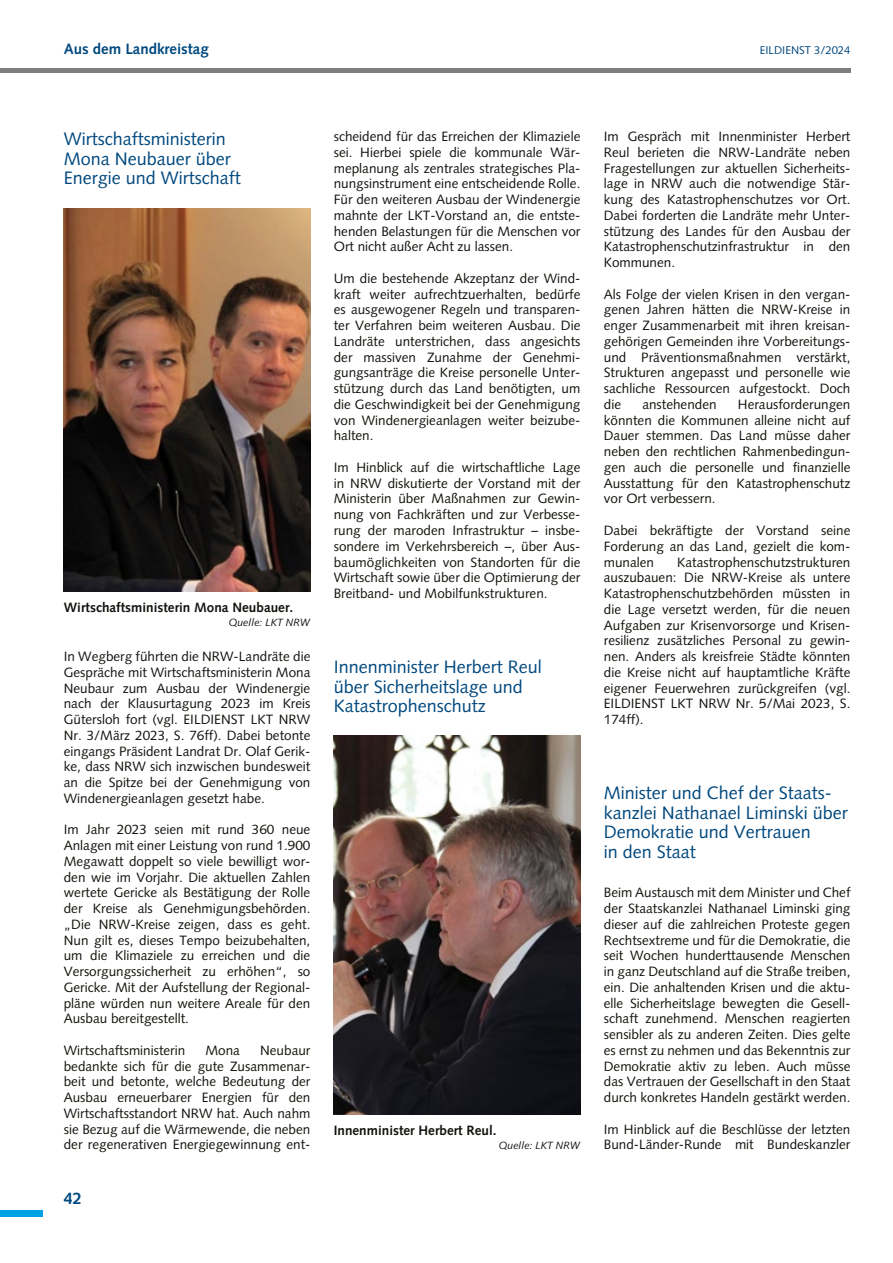
<style>
.page{position:relative;width:893px;height:1263px;background:#fff}
.page>*{position:absolute;margin:0;border:0;box-sizing:border-box;transform-origin:0 0}
.Zwischenhead_2zeilig{font:18px/19.5px "Syntax";color:#00487e}
.t1{font:700 16.5px "Syntax";color:#00487e}
.t2{font:700 15px "Syntax";color:#00487e}
.Bodytext{font:13.5px/15.8px "Syntax";color:#12120d;text-align:justify}
.Bildtext{font:700 13.5px "Syntax";color:#12120d}
.t3{font:11.25px "Syntax";color:#00487e}
.Bildtext-2{font:italic 10.5px "Syntax";color:#12120d}
</style>
<div class="page">
<hr style="left:0;top:68px;width:850px;height:4px;background:#7d7f7c">
<div style="left:0;top:1210px;width:43px;height:6px;background:#00a1e5"></div>
<img style="left:334px;top:736px;width:246px;height:378px">
<img style="left:64px;top:208px;width:246px;height:383px">
<p class="t2" style="left:64px;top:40px;width:146px">Aus dem Landkreistag</p>
<p class="t3" style="left:760px;top:43px;width:92px">EILDIENST 3/2024</p>
<p class="Zwischenhead_2zeilig" style="left:64px;top:129px;width:179px">Wirtschaftsministerin<br>Mona Neubauer über<br>Energie und Wirtschaft</p>
<p class="Bildtext" style="left:64px;top:599px;width:231px">Wirtschaftsministerin Mona Neubauer.</p>
<p class="Bildtext-2" style="left:229px;top:616px;width:83px">Quelle: LKT NRW</p>
<p class="Bodytext" style="left:64px;top:648px;width:248px">In Wegberg führten die NRW-Landräte die Gespräche mit Wirtschaftsministerin Mona Neubaur zum Ausbau der Windenergie nach der Klausurtagung 2023 im Kreis Gütersloh fort (vgl. EILDIENST LKT NRW Nr. 3/März 2023, S. 76ff). Dabei betonte eingangs Präsident Landrat Dr. Olaf Geric&shy;ke, dass NRW sich inzwischen bundesweit an die Spitze bei der Genehmigung von Windenergieanlagen gesetzt habe.</p>
<p class="Bodytext" style="left:64px;top:822px;width:248px">Im Jahr 2023 seien mit rund 360 neue Anlagen mit einer Leistung von rund 1.900<br>Megawatt doppelt so viele bewilligt wor&shy;den wie im Vorjahr. Die aktuellen Zahlen wertete Gericke als Bestätigung der Rolle der Kreise als Genehmigungsbehörden. „Die NRW-Kreise zeigen, dass es geht.<br>Nun gilt es, dieses Tempo beizubehalten, um die Klimaziele zu erreichen und die Versorgungssicherheit zu erhöhen“, so Gericke. Mit der Aufstellung der Regional&shy;pläne würden nun weitere Areale für den Ausbau bereitgestellt.</p>
<p class="Bodytext" style="left:64px;top:1042px;width:123px">Wirtschaftsministerin</p>
<p class="Bodytext" style="left:205px;top:1042px;width:36px">Mona</p>
<p class="Bodytext" style="left:64px;top:1042px;width:248px;text-indent:196px">Neubaur bedankte sich für die gute Zusammenar&shy;beit und betonte, welche Bedeutung der Ausbau erneuerbarer Energien für den Wirtschaftsstandort NRW hat. Auch nahm sie Bezug auf die Wärmewende, die neben der regenerativen Energiegewinnung ent-</p>
<p class="t1" style="left:64px;top:1189px;width:20px">42</p>
<p class="Bodytext" style="left:334px;top:129px;width:248px">scheidend für das Erreichen der Klimaziele sei. Hierbei spiele die kommunale Wär&shy;meplanung als zentrales strategisches Pla&shy;nungsinstrument eine entscheidende Rolle.<br>Für den weiteren Ausbau der Windenergie mahnte der LKT-Vorstand an, die entste&shy;henden Belastungen für die Menschen vor Ort nicht außer Acht zu lassen.</p>
<p class="Bodytext" style="left:334px;top:270px;width:248px">Um die bestehende Akzeptanz der Wind&shy;kraft weiter aufrechtzuerhalten, bedürfe es ausgewogener Regeln und transparen&shy;ter Verfahren beim weiteren Ausbau. Die Landräte unterstrichen, dass angesichts der massiven Zunahme der Genehmi&shy;gungsanträge die Kreise personelle Unter&shy;stützung durch das Land benötigten, um die Geschwindigkeit bei der Genehmigung von Windenergieanlagen weiter beizube&shy;halten.</p>
<p class="Bodytext" style="left:334px;top:459px;width:248px">Im Hinblick auf die wirtschaftliche Lage in NRW diskutierte der Vorstand mit der Ministerin über Maßnahmen zur Gewin&shy;nung von Fachkräften und zur Verbesse&shy;rung der maroden Infrastruktur – insbe&shy;sondere im Verkehrsbereich –, über Aus&shy;baumöglichkeiten von Standorten für die Wirtschaft sowie über die Optimierung der Breitband- und Mobilfunkstrukturen.</p>
<p class="Zwischenhead_2zeilig" style="left:334px;top:657px;width:210px">Innenminister Herbert Reul über Sicherheitslage und<br>Katastrophenschutz</p>
<p class="Bildtext" style="left:334px;top:1122px;width:164px">Innenminister Herbert Reul.</p>
<p class="Bildtext-2" style="left:499px;top:1139px;width:83px">Quelle: LKT NRW</p>
<p class="Bodytext" style="left:604px;top:129px;width:248px">Im Gespräch mit Innenminister Herbert Reul berieten die NRW-Landräte neben Fragestellungen zur aktuellen Sicherheits&shy;lage in NRW auch die notwendige Stär&shy;kung des Katastrophenschutzes vor Ort.<br>Dabei forderten die Landräte mehr Unter&shy;stützung des Landes für den Ausbau der Katastrophenschutzinfrastruktur in den Kommunen.</p>
<p class="Bodytext" style="left:604px;top:286px;width:248px">Als Folge der vielen Krisen in den vergan&shy;genen Jahren hätten die NRW-Kreise in enger Zusammenarbeit mit ihren kreisan&shy;gehörigen Gemeinden ihre Vorbereitungs&shy;und Präventionsmaßnahmen verstärkt, Strukturen angepasst und personelle wie sachliche Ressourcen aufgestockt. Doch die</p>
<p class="Bodytext" style="left:604px;top:396px;width:248px;text-indent:134px">Herausforderungen könnten die Kommunen alleine nicht auf Dauer stemmen. Das Land müsse daher neben den rechtlichen Rahmenbedingun&shy;gen auch die personelle und finanzielle Ausstattung für den Katastrophenschutz vor Ort verbessern.</p>
<p class="Bodytext" style="left:604px;top:522px;width:248px">Dabei bekräftigte der Vorstand seine Forderung an das Land, gezielt die kom&shy;munalen</p>
<p class="Bodytext" style="left:642px;top:396px;width:76px">anstehenden</p>
<p class="Bodytext" style="left:604px;top:554px;width:248px;text-indent:73px">Katastrophenschutzstrukturen auszubauen: Die NRW-Kreise als untere Katastrophenschutzbehörden müssten in die Lage versetzt werden, für die neuen Aufgaben zur Krisenvorsorge und Krisen&shy;resilienz zusätzliches Personal zu gewin&shy;nen. Anders als kreisfreie Städte könnten die Kreise nicht auf hauptamtliche Kräfte eigener Feuerwehren zurückgreifen (vgl.<br>EILDIENST LKT NRW Nr. 5/Mai 2023, S.<br>174ff).</p>
<p class="Zwischenhead_2zeilig" style="left:604px;top:783px;width:246px">Minister und Chef der Staats&shy;kanzlei Nathanael Liminski über<br>Demokratie und Vertrauen<br>in den Staat</p>
<p class="Bodytext" style="left:604px;top:885px;width:248px">Beim Austausch mit dem Minister und Chef der Staatskanzlei Nathanael Liminski ging dieser auf die zahlreichen Proteste gegen Rechtsextreme und für die Demokratie, die seit Wochen hunderttausende Menschen in ganz Deutschland auf die Straße treiben, ein. Die anhaltenden Krisen und die aktu&shy;elle Sicherheitslage bewegten die Gesell&shy;schaft zunehmend. Menschen reagierten sensibler als zu anderen Zeiten. Dies gelte es ernst zu nehmen und das Bekenntnis zur Demokratie aktiv zu leben. Auch müsse das Vertrauen der Gesellschaft in den Staat durch konkretes Handeln gestärkt werden.</p>
<p class="Bodytext" style="left:604px;top:1121px;width:248px">Im Hinblick auf die Beschlüsse der letzten<br>Bund-Länder-Runde mit Bundeskanzler</p>
</div>
